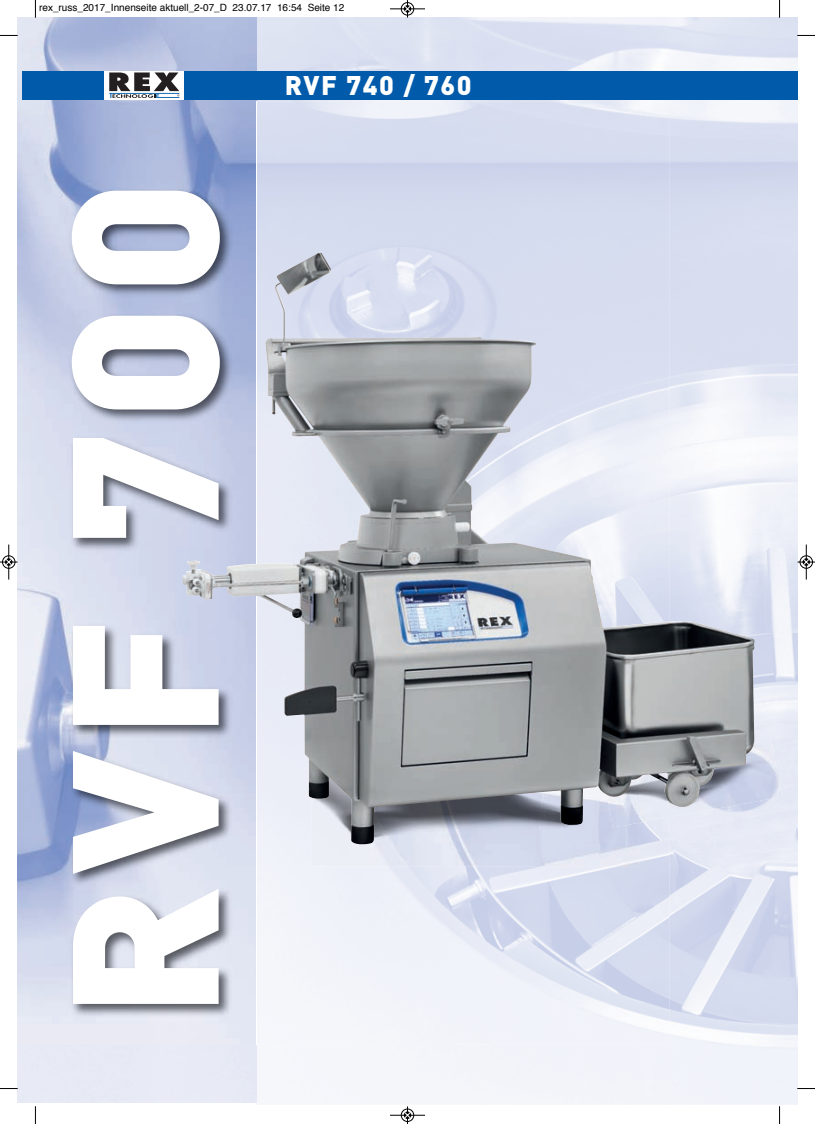
<style>
.page{position:relative;width:815px;height:1124px;background:#fff}
.page>*{position:absolute;margin:0;border:0;box-sizing:border-box;transform-origin:0 0}
.t1{font:900 204.5px "DIN";letter-spacing:.055em;color:#fff}
.t2{font:900 26.62px "DIN";letter-spacing:.055em;color:#fff}
.t3{font:10px "Helvetica";color:#000}
</style>
<div class="page">
<img style="left:256px;top:18px;width:541px;height:1086px">
<img style="left:18px;top:18px;width:238px;height:83px">
<img style="left:256px;top:18px;width:1px;height:1084px">
<img style="left:18px;top:101px;width:651px;height:943px">
<img style="left:256px;top:101px;width:1px;height:943px">
<div style="left:23px;top:71px;width:81px;height:28px;background:#015aaa"></div>
<div style="left:104px;top:71px;width:80px;height:28px;background:#fff"></div>
<div style="left:184px;top:71px;width:593px;height:28px;background:#015aaa"></div>
<div style="left:777px;top:71px;width:20px;height:28px;background:#015aaa"></div>
<svg style="left:109px;top:72px;width:70px;height:26px"></svg>
<img style="left:312px;top:757px;width:327px;height:109px">
<img style="left:669px;top:735px;width:113px;height:82px">
<img style="left:631px;top:754px;width:38px;height:68px">
<img style="left:601px;top:757px;width:38px;height:70px">
<img style="left:182px;top:252px;width:573px;height:502px">
<img style="left:301px;top:253px;width:29px;height:35px">
<svg style="left:35px;top:0;width:1px;height:18px"></svg>
<svg style="left:0;top:35px;width:18px;height:1px"></svg>
<svg style="left:779px;top:0;width:1px;height:18px"></svg>
<svg style="left:797px;top:35px;width:18px;height:1px"></svg>
<svg style="left:35px;top:1106px;width:1px;height:17px"></svg>
<svg style="left:0;top:1087px;width:18px;height:2px"></svg>
<svg style="left:779px;top:1106px;width:1px;height:17px"></svg>
<svg style="left:797px;top:1087px;width:18px;height:2px"></svg>
<div style="left:401px;top:2px;width:13px;height:14px;border:1px solid #fff;border-radius:50%"></div>
<hr style="left:390px;top:9px;width:35px;height:1px;background:#000">
<div style="left:401px;top:2px;width:13px;height:13px;border:1px solid #000;border-radius:50%"></div>
<svg style="left:404px;top:0;width:7px;height:18px"></svg>
<hr style="left:390px;top:1114px;width:35px;height:1px;background:#000">
<div style="left:401px;top:1108px;width:13px;height:13px;border:1px solid #000;border-radius:50%"></div>
<svg style="left:404px;top:1106px;width:7px;height:17px"></svg>
<hr style="left:9px;top:544px;width:1px;height:35px;background:#000">
<div style="left:2px;top:555px;width:13px;height:13px;border:1px solid #000;border-radius:50%"></div>
<svg style="left:0;top:558px;width:18px;height:7px"></svg>
<hr style="left:806px;top:544px;width:1px;height:35px;background:#000">
<div style="left:800px;top:555px;width:13px;height:13px;border:1px solid #000;border-radius:50%"></div>
<svg style="left:798px;top:558px;width:17px;height:7px"></svg>
<p class="t3" style="left:39px;top:4px;width:307px">rex_russ_2017_Innenseite aktuell_2-07_D 23.07.17 16:54 Seite 12</p>
<h1 class="t1" style="left:28px;top:1018px;width:839px;rotate:-90deg">RVF 700</h1>
<h2 class="t2" style="left:285px;top:70px;width:188px">RVF 740 / 760</h2>
</div>
